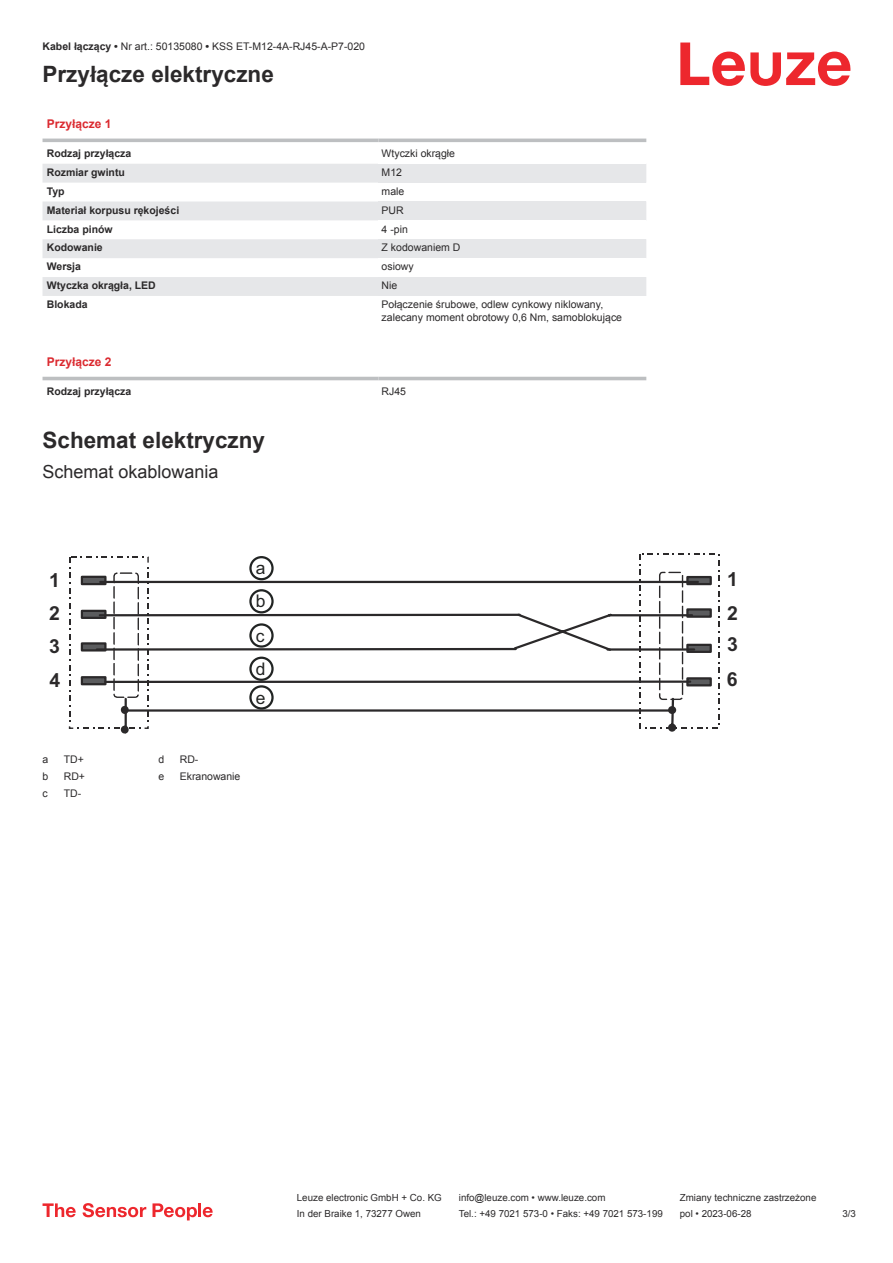
<style>
.page{position:relative;width:893px;height:1263px;background:#fff}
.page>*{position:absolute;margin:0;border:0;box-sizing:border-box;transform-origin:0 0}
.t1{font:700 22.5px "Arial";color:#2b292a}
.t2{font:700 19.35px "Arial";color:#2b292a}
.t3{font:18px "Arial";color:#2b292a}
.t4{font:17.4px/33.5px "Arial";color:#222423;text-align:justify}
.t5{font:700 12px "Arial";color:#db2a30}
.t6{font:10.5px/12.6px "Arial";color:#2b292a}
.t7{font:700 10.5px "Arial";color:#2b292a}
.t8{font:9.75px "Arial";color:#2b292a}
.s1{font-weight:700}
</style>
<div class="page">
<svg style="left:680px;top:43px;width:170px;height:43px"></svg>
<svg style="left:43px;top:138px;width:603px;height:1px"></svg>
<svg style="left:43px;top:164px;width:335px;height:132px;fill:#e6e7e9"></svg>
<hr style="left:43px;top:139px;width:335px;height:3px;background:#bdbfc1">
<hr style="left:378px;top:139px;width:268px;height:3px;background:#bdbfc1">
<div style="left:378px;top:164px;width:268px;height:19px;background:#e6e7e9"></div>
<div style="left:378px;top:201px;width:268px;height:19px;background:#e6e7e9"></div>
<div style="left:378px;top:239px;width:268px;height:19px;background:#e6e7e9"></div>
<div style="left:378px;top:277px;width:268px;height:19px;background:#e6e7e9"></div>
<svg style="left:43px;top:376px;width:603px;height:5px"></svg>
<hr style="left:43px;top:377px;width:335px;height:3px;background:#bdbfc1">
<hr style="left:378px;top:377px;width:268px;height:3px;background:#bdbfc1">
<svg style="left:43px;top:1203px;width:33px;height:14px"></svg>
<svg style="left:83px;top:1203px;width:63px;height:14px"></svg>
<svg style="left:153px;top:1203px;width:44px;height:17px"></svg>
<hr style="left:198px;top:1203px;width:3px;height:14px;background:#ed272d">
<svg style="left:203px;top:1207px;width:10px;height:10px"></svg>
<svg style="left:69px;top:553px;width:650px;height:181px"></svg>
<div style="left:121px;top:706px;width:8px;height:8px;border:2px solid #2b292a;border-radius:50%"></div>
<div style="left:249px;top:556px;width:25px;height:24px;border:2px solid #212423;border-radius:50%"></div>
<div style="left:249px;top:589px;width:25px;height:24px;border:2px solid #212423;border-radius:50%"></div>
<div style="left:249px;top:623px;width:25px;height:25px;border:2px solid #212423;border-radius:50%"></div>
<div style="left:249px;top:657px;width:25px;height:24px;border:2px solid #212423;border-radius:50%"></div>
<div style="left:249px;top:685px;width:25px;height:24px;border:2px solid #212423;border-radius:50%"></div>
<p class="t6" style="left:43px;top:41px;width:324px"><span class="s1">Kabel łączący •</span> Nr art.: 50135080 <span class="s1">•</span> KSS ET-M12-4A-RJ45-A-P7-020</p>
<h1 class="t1" style="left:43px;top:58px;width:233px">Przyłącze elektryczne</h1>
<p class="t5" style="left:47px;top:115px;width:66px">Przyłącze 1</p>
<p class="t7" style="left:47px;top:146px;width:86px">Rodzaj przyłącza</p>
<p class="t6" style="left:382px;top:147px;width:75px">Wtyczki okrągłe</p>
<p class="t7" style="left:47px;top:168px;width:80px">Rozmiar gwintu</p>
<p class="t6" style="left:382px;top:167px;width:22px">M12</p>
<p class="t7" style="left:47px;top:187px;width:19px">Typ</p>
<p class="t6" style="left:382px;top:185px;width:24px">male</p>
<p class="t7" style="left:47px;top:203px;width:134px">Materiał korpusu rękojeści</p>
<p class="t6" style="left:382px;top:205px;width:24px">PUR</p>
<p class="t7" style="left:47px;top:225px;width:67px">Liczba pinów</p>
<p class="t6" style="left:382px;top:224px;width:28px">4 -pin</p>
<p class="t7" style="left:47px;top:244px;width:58px">Kodowanie</p>
<p class="t6" style="left:382px;top:241px;width:80px">Z kodowaniem D</p>
<p class="t7" style="left:47px;top:263px;width:36px">Wersja</p>
<p class="t6" style="left:382px;top:260px;width:34px">osiowy</p>
<p class="t7" style="left:47px;top:278px;width:111px">Wtyczka okrągła, LED</p>
<p class="t6" style="left:382px;top:280px;width:17px">Nie</p>
<p class="t7" style="left:47px;top:300px;width:42px">Blokada</p>
<p class="t6" style="left:382px;top:298px;width:242px">Połączenie śrubowe, odlew cynkowy niklowany, zalecany moment obrotowy 0,6 Nm, samoblokujące</p>
<p class="t5" style="left:47px;top:353px;width:66px">Przyłącze 2</p>
<p class="t7" style="left:47px;top:384px;width:86px">Rodzaj przyłącza</p>
<p class="t6" style="left:382px;top:386px;width:26px">RJ45</p>
<h1 class="t1" style="left:43px;top:431px;width:224px">Schemat elektryczny</h1>
<h3 class="t3" style="left:43px;top:459px;width:178px">Schemat okablowania</h3>
<h2 class="t2" style="left:49px;top:569px;width:12px">1</h2>
<h2 class="t2" style="left:49px;top:602px;width:12px">2</h2>
<h2 class="t2" style="left:49px;top:635px;width:12px">3</h2>
<h2 class="t2" style="left:49px;top:669px;width:12px">4</h2>
<p class="t6" style="left:43px;top:754px;width:7px">a</p>
<p class="t6" style="left:64px;top:753px;width:22px">TD+</p>
<p class="t6" style="left:43px;top:770px;width:7px">b</p>
<p class="t6" style="left:64px;top:770px;width:23px">RD+</p>
<p class="t6" style="left:43px;top:788px;width:7px">c</p>
<p class="t6" style="left:64px;top:788px;width:19px">TD-</p>
<h3 class="t4" style="left:256px;top:551px;width:11px">a b c d</h3>
<h3 class="t4" style="left:256px;top:681px;width:11px">e</h3>
<p class="t6" style="left:159px;top:754px;width:7px">d</p>
<p class="t6" style="left:180px;top:754px;width:20px">RD-</p>
<p class="t6" style="left:159px;top:771px;width:7px">e</p>
<p class="t6" style="left:180px;top:770px;width:62px">Ekranowanie</p>
<h2 class="t2" style="left:727px;top:568px;width:12px">1</h2>
<h2 class="t2" style="left:727px;top:602px;width:12px">2</h2>
<h2 class="t2" style="left:727px;top:633px;width:12px">3</h2>
<h2 class="t2" style="left:727px;top:668px;width:12px">6</h2>
<p class="t8" style="left:297px;top:1191px;width:146px">Leuze electronic GmbH + Co. KG</p>
<p class="t8" style="left:459px;top:1191px;width:148px">info@leuze.com • www.leuze.com</p>
<p class="t8" style="left:680px;top:1191px;width:138px">Zmiany techniczne zastrzeżone</p>
<p class="t8" style="left:297px;top:1207px;width:126px">In der Braike 1, 73277 Owen</p>
<p class="t8" style="left:459px;top:1207px;width:205px">Tel.: +49 7021 573-0 • Faks: +49 7021 573-199</p>
<p class="t8" style="left:680px;top:1207px;width:73px">pol • 2023-06-28</p>
<p class="t8" style="left:842px;top:1210px;width:15px">3 /3</p>
</div>
